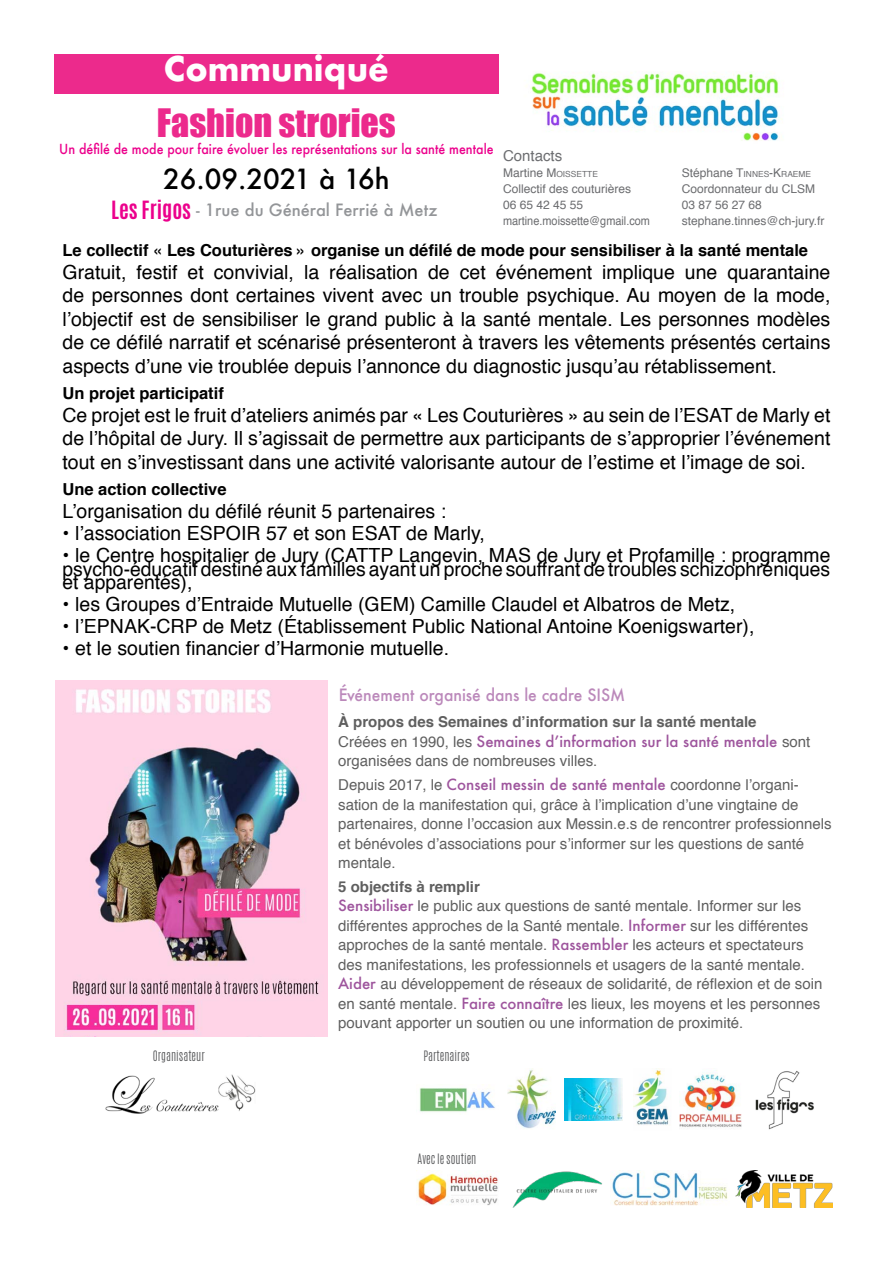
<style>
.page{position:relative;width:893px;height:1263px;background:#fff}
.page>*{position:absolute;margin:0;border:0;box-sizing:border-box;transform-origin:0 0}
.t1{font:36px "Impact";color:#ec2a8c}
.t2{font:700 33px "Futura";color:#fff}
.t3{font:500 27px "Futura";color:#000}
.t4{font:19.5px/23.4px "Helvetica";color:#000;text-align:justify}
.t5{font:700 16.5px "Helvetica";color:#000}
.t6{font:500 16.5px "Futura";color:#939598}
.t7{font:500 16.5px "Futura";color:#9e559d;scale:.95 1}
.t8{font:15px/19.5px "Helvetica";color:#5f5f5f}
.t9{font:500 15px "Futura";color:#9e559d}
.t10{font:700 15px "Helvetica";color:#5f5f5f}
.t11{font:15px "Helvetica";color:#6d6e71}
.t12{font:500 13.5px "Futura";color:#ec008c;scale:.92 1}
.t13{font:12px/16.2px "Helvetica";color:#6b6c6f}
.t14{font:12px/16.2px "Helvetica";color:#6d6e71}
.t15{font:300 12px "Antonio";color:#58595b;scale:.96 1}
.t16{font:8.4px "Helvetica";color:#6b6c6f}
.s1{font-family:"Antonio";font-weight:700;font-size:21px;color:#ec008c}
.s2{font-size:12px}
.s3{font-family:"Helvetica";font-weight:400;color:#5f5f5f}
.s4{font-family:"Futura";font-weight:500;color:#9e559d}
.s5{font-weight:700}
</style>
<div class="page">
<img style="left:530px;top:71px;width:252px;height:70px">
<div style="left:54px;top:54px;width:445px;height:40px;background:#ec2a8c"></div>
<img style="left:55px;top:681px;width:273px;height:355px">
<img style="left:507px;top:1068px;width:48px;height:61px">
<img style="left:418px;top:1170px;width:80px;height:35px">
<img style="left:633px;top:1068px;width:36px;height:57px">
<img style="left:105px;top:1074px;width:151px;height:40px">
<img style="left:419px;top:1087px;width:76px;height:25px">
<img style="left:564px;top:1079px;width:59px;height:41px">
<img style="left:512px;top:1171px;width:90px;height:37px">
<img style="left:610px;top:1170px;width:118px;height:36px">
<img style="left:680px;top:1070px;width:61px;height:57px">
<img style="left:755px;top:1070px;width:59px;height:60px">
<img style="left:736px;top:1170px;width:96px;height:38px">
<h2 class="t2" style="left:164px;top:45px;width:226px">Communiqué</h2>
<h1 class="t1" style="left:157px;top:95px;width:241px">Fashion strories</h1>
<p class="t12" style="left:59px;top:139px;width:474px">Un défilé de mode pour faire évoluer les représentations sur la santé mentale</p>
<h3 class="t3" style="left:163px;top:161px;width:228px">26.09.2021 à 16h</h3>
<p class="t6" style="left:111px;top:198px;width:328px"><span class="s1">Les Frigos</span> - 1rue du Général Ferrié à Metz</p>
<p class="t11" style="left:503px;top:144px;width:61px">Contacts</p>
<p class="t16" style="left:503px;top:167px;width:96px"><span class="s2">Martine</span> <span class="s2">M</span>OISSETTE</p>
<p class="t13" style="left:503px;top:181px;width:149px">Collectif des couturières<br>06 65 42 45 55 martine.moissette@gmail.com</p>
<p class="t16" style="left:682px;top:167px;width:131px"><span class="s2">Stéphane</span> <span class="s2">T</span>INNES<span class="s2">-K</span>RAEME</p>
<p class="t13" style="left:682px;top:181px;width:135px">Coordonnateur du CLSM</p>
<p class="t14" style="left:682px;top:197px;width:144px">03 87 56 27 68 stephane.tinnes@ch-jury.fr</p>
<p class="t5" style="left:63px;top:237px;width:747px">Le collectif « Les Couturières » organise un défilé de mode pour sensibiliser à la santé mentale</p>
<p class="t4" style="left:63px;top:261px;width:769px">Gratuit, festif et convivial, la réalisation de cet événement implique une quarantaine de personnes dont certaines vivent avec un trouble psychique. Au moyen de la mode, l’objectif est de sensibiliser le grand public à la santé mentale. Les personnes modèles de ce défilé narratif et scénarisé présenteront à travers les vêtements présentés certains aspects d’une vie troublée depuis l’annonce du diagnostic jusqu’au rétablissement.</p>
<p class="t5" style="left:63px;top:380px;width:163px">Un projet participatif</p>
<p class="t4" style="left:63px;top:404px;width:769px">Ce projet est le fruit d’ateliers animés par « Les Couturières » au sein de l’ESAT de Marly et de l’hôpital de Jury. Il s’agissait de permettre aux participants de s’approprier l’événement tout en s’investissant dans une activité valorisante autour de l’estime et l’image de soi.</p>
<p class="t5" style="left:63px;top:476px;width:166px">Une action collective</p>
<p class="t4" style="left:63px;top:500px;width:385px">L’organisation du défilé réunit 5 partenaires :</p>
<p class="t4" style="left:63px;top:522px;width:424px">• l’association ESPOIR 57 et son ESAT de Marly,</p>
<p class="t4" style="left:63px;top:544px;width:769px">• le Centre hospitalier de Jury (CATTP Langevin, MAS de Jury et Profamille : programme</p>
<p class="t4" style="left:62px;top:558px;width:769px">psycho-éducatif destiné aux familles ayant un proche souffrant de troubles schizophréniques</p>
<p class="t4" style="left:62px;top:571px;width:131px">et apparentés),</p>
<p class="t4" style="left:62px;top:593px;width:674px">• les Groupes d’Entraide Mutuelle (GEM) Camille Claudel et Albatros de Metz,</p>
<p class="t4" style="left:62px;top:615px;width:693px">• l’EPNAK-CRP de Metz (Établissement Public National Antoine Koenigswarter),</p>
<p class="t4" style="left:62px;top:637px;width:388px">• et le soutien financier d’Harmonie mutuelle.</p>
<p class="t7" style="left:338px;top:684px;width:304px">Événement organisé dans le cadre SISM</p>
<p class="t10" style="left:338px;top:710px;width:420px">À propos des Semaines d’information sur la santé mentale</p>
<p class="t9" style="left:338px;top:731px;width:474px"><span class="s3">Créées en 1990, les</span> Semaines d’information sur la santé mentale <span class="s3">sont</span></p>
<p class="t8" style="left:338px;top:750px;width:462px;line-height:23.7px">organisées dans de nombreuses villes.<br>Depuis 2017, le <span class="s4">Conseil messin de santé mentale</span> coordonne l’organi-</p>
<p class="t8" style="left:338px;top:795px;width:495px">sation de la manifestation qui, grâce à l’implication d’une vingtaine de partenaires, donne l’occasion aux Messin.e.s de rencontrer professionnels et bénévoles d’associations pour s’informer sur les questions de santé mentale.</p>
<p class="t8" style="left:338px;top:877px;width:486px"><span class="s5">5 objectifs à remplir<br></span><span class="s4">Sensibiliser</span> le public aux questions de santé mentale. Informer sur les différentes approches de la Santé mentale. <span class="s4">Informer</span> sur les différentes approches de la santé mentale. <span class="s4">Rassembler</span> les acteurs et spectateurs des manifestations, les professionnels et usagers de la santé mentale.<br><span class="s4">Aider</span> au développement de réseaux de solidarité, de réflexion et de soin en santé mentale. <span class="s4">Faire connaître</span> les lieux, les moyens et les personnes pouvant apporter un soutien ou une information de proximité.</p>
<p class="t15" style="left:153px;top:1047px;width:56px">Organisateur</p>
<p class="t15" style="left:423px;top:1047px;width:50px">Partenaires</p>
<p class="t15" style="left:418px;top:1150px;width:63px">Avec le soutien</p>
</div>
